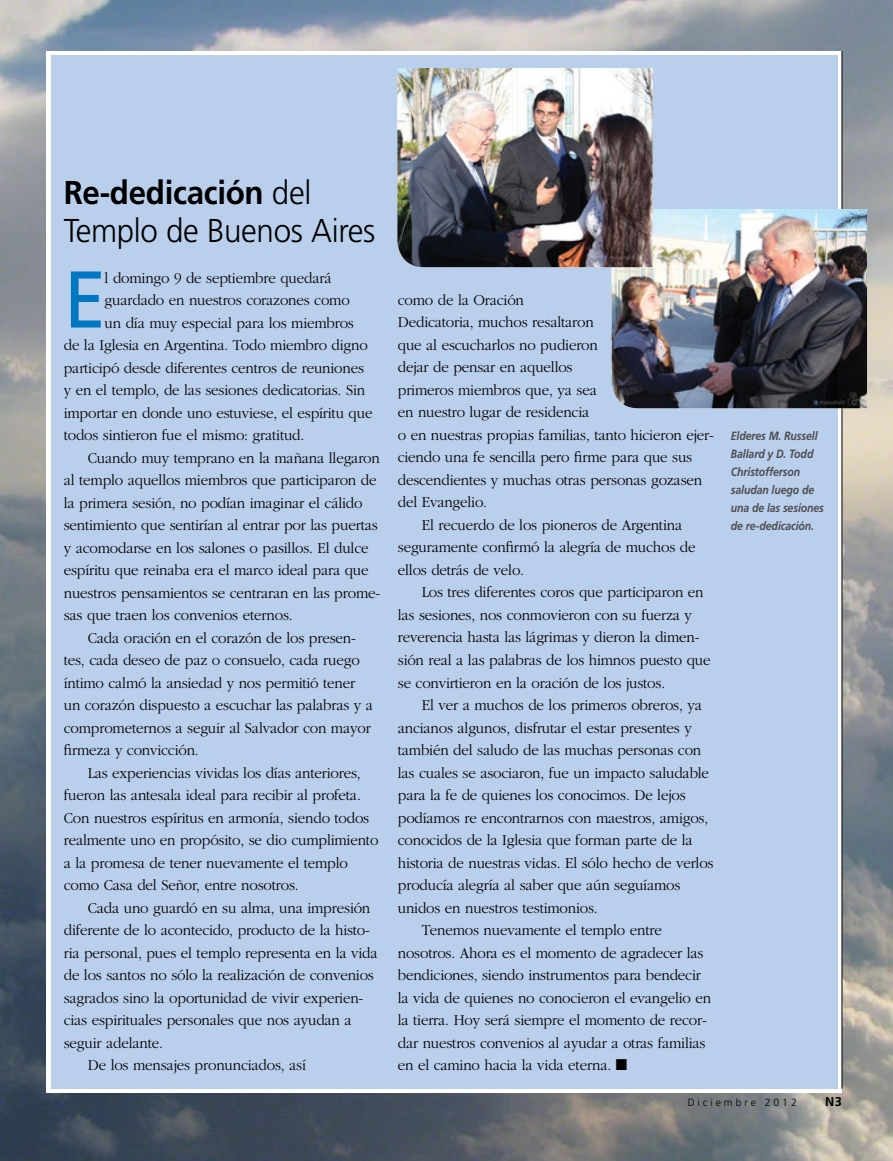
<style>
.page{position:relative;width:893px;height:1161px;background:#fff}
.page>*{position:absolute;margin:0;border:0;box-sizing:border-box;transform-origin:0 0}
.t1{font:80.25px "Frutiger";color:#0077c1;scale:.95 1}
.t2{font:300 33px/37.5px "Frutiger";letter-spacing:-.01em;color:#000;scale:.95 1}
.t3{font:300 15.75px "Garamond";letter-spacing:-.01em;color:#000;scale:.95 1}
.t4{font:700 12.75px "Frutiger";color:#000}
.t5{font:italic 700 12px/18px "Frutiger";letter-spacing:-.01em;color:#4d4d4f;scale:.88 1}
.t6{font:300 10.5px "Frutiger";letter-spacing:.28em;color:#000}
.s1{font-weight:700}
</style>
<div class="page">
<img style="left:0;top:0;width:893px;height:1161px">
<div style="left:51px;top:55px;width:787px;height:1034px;background:#bacfec"></div>
<hr style="left:842px;top:51px;width:1px;height:1038px;background:#000">
<img style="left:612px;top:209px;width:255px;height:199px">
<img style="left:397px;top:68px;width:256px;height:199px">
<h2 class="t2" style="left:64px;top:174px;width:330px"><span class="s1">Re-dedicación</span> del<br>Templo de Buenos Aires</h2>
<h1 class="t1" style="left:64px;top:252px;width:46px">E</h1>
<p class="t3" style="left:105px;top:269px;width:240px">l domingo 9 de septiembre quedará</p>
<p class="t3" style="left:105px;top:291px;width:260px">guardado en nuestros corazones como</p>
<p class="t3" style="left:105px;top:314px;width:264px">un día muy especial para los miembros</p>
<p class="t3" style="left:64px;top:336px;width:321px">de la Iglesia en Argentina. Todo miembro digno</p>
<p class="t3" style="left:64px;top:359px;width:318px">participó desde diferentes centros de reuniones</p>
<p class="t3" style="left:64px;top:381px;width:319px">y en el templo, de las sesiones dedicatorias. Sin</p>
<p class="t3" style="left:64px;top:404px;width:326px">importar en donde uno estuviese, el espíritu que</p>
<p class="t3" style="left:64px;top:426px;width:255px">todos sintieron fue el mismo: gratitud.</p>
<p class="t3" style="left:88px;top:449px;width:309px">Cuando muy temprano en la mañana llegaron</p>
<p class="t3" style="left:64px;top:471px;width:331px">al templo aquellos miembros que participaron de</p>
<p class="t3" style="left:64px;top:494px;width:316px">la primera sesión, no podían imaginar el cálido</p>
<p class="t3" style="left:64px;top:516px;width:332px">sentimiento que sentirían al entrar por las puertas</p>
<p class="t3" style="left:64px;top:539px;width:322px">y acomodarse en los salones o pasillos. El dulce</p>
<p class="t3" style="left:64px;top:561px;width:322px">espíritu que reinaba era el marco ideal para que</p>
<p class="t3" style="left:64px;top:584px;width:335px">nuestros pensamientos se centraran en las prome-</p>
<p class="t3" style="left:64px;top:606px;width:243px">sas que traen los convenios eternos.</p>
<p class="t3" style="left:88px;top:629px;width:284px">Cada oración en el corazón de los presen-</p>
<p class="t3" style="left:64px;top:651px;width:313px">tes, cada deseo de paz o consuelo, cada ruego</p>
<p class="t3" style="left:64px;top:674px;width:308px">íntimo calmó la ansiedad y nos permitió tener</p>
<p class="t3" style="left:64px;top:697px;width:327px">un corazón dispuesto a escuchar las palabras y a</p>
<p class="t3" style="left:64px;top:719px;width:325px">comprometernos a seguir al Salvador con mayor</p>
<p class="t3" style="left:64px;top:742px;width:144px">firmeza y convicción.</p>
<p class="t3" style="left:88px;top:764px;width:289px">Las experiencias vividas los días anteriores,</p>
<p class="t3" style="left:64px;top:787px;width:314px">fueron las antesala ideal para recibir al profeta.</p>
<p class="t3" style="left:64px;top:809px;width:323px">Con nuestros espíritus en armonía, siendo todos</p>
<p class="t3" style="left:64px;top:832px;width:333px">realmente uno en propósito, se dio cumplimiento</p>
<p class="t3" style="left:64px;top:854px;width:301px">a la promesa de tener nuevamente el templo</p>
<p class="t3" style="left:64px;top:877px;width:249px">como Casa del Señor, entre nosotros.</p>
<p class="t3" style="left:88px;top:899px;width:299px">Cada uno guardó en su alma, una impresión</p>
<p class="t3" style="left:64px;top:922px;width:324px">diferente de lo acontecido, producto de la histo-</p>
<p class="t3" style="left:64px;top:944px;width:332px">ria personal, pues el templo representa en la vida</p>
<p class="t3" style="left:64px;top:967px;width:328px">de los santos no sólo la realización de convenios</p>
<p class="t3" style="left:64px;top:989px;width:317px">sagrados sino la oportunidad de vivir experien-</p>
<p class="t3" style="left:64px;top:1012px;width:305px">cias espirituales personales que nos ayudan a</p>
<p class="t3" style="left:64px;top:1034px;width:106px">seguir adelante.</p>
<p class="t3" style="left:88px;top:1057px;width:231px">De los mensajes pronunciados, así</p>
<p class="t3" style="left:398px;top:291px;width:134px">como de la Oración</p>
<p class="t3" style="left:398px;top:314px;width:208px">Dedicatoria, muchos resaltaron</p>
<p class="t3" style="left:398px;top:336px;width:212px">que al escucharlos no pudieron</p>
<p class="t3" style="left:398px;top:359px;width:185px">dejar de pensar en aquellos</p>
<p class="t3" style="left:398px;top:381px;width:211px">primeros miembros que, ya sea</p>
<p class="t3" style="left:398px;top:404px;width:203px">en nuestro lugar de residencia</p>
<p class="t3" style="left:398px;top:426px;width:334px">o en nuestras propias familias, tanto hicieron ejer-</p>
<p class="t3" style="left:398px;top:449px;width:311px">ciendo una fe sencilla pero firme para que sus</p>
<p class="t3" style="left:398px;top:471px;width:322px">descendientes y muchas otras personas gozasen</p>
<p class="t3" style="left:398px;top:494px;width:96px">del Evangelio.</p>
<p class="t3" style="left:422px;top:516px;width:276px">El recuerdo de los pioneros de Argentina</p>
<p class="t3" style="left:398px;top:539px;width:315px">seguramente confirmó la alegría de muchos de</p>
<p class="t3" style="left:398px;top:561px;width:134px">ellos detrás de velo.</p>
<p class="t3" style="left:422px;top:584px;width:298px">Los tres diferentes coros que participaron en</p>
<p class="t3" style="left:398px;top:606px;width:311px">las sesiones, nos conmovieron con su fuerza y</p>
<p class="t3" style="left:398px;top:629px;width:319px">reverencia hasta las lágrimas y dieron la dimen-</p>
<p class="t3" style="left:398px;top:651px;width:331px">sión real a las palabras de los himnos puesto que</p>
<p class="t3" style="left:398px;top:674px;width:283px">se convirtieron en la oración de los justos.</p>
<p class="t3" style="left:422px;top:696px;width:296px">El ver a muchos de los primeros obreros, ya</p>
<p class="t3" style="left:398px;top:719px;width:311px">ancianos algunos, disfrutar el estar presentes y</p>
<p class="t3" style="left:398px;top:741px;width:321px">también del saludo de las muchas personas con</p>
<p class="t3" style="left:398px;top:764px;width:329px">las cuales se asociaron, fue un impacto saludable</p>
<p class="t3" style="left:398px;top:786px;width:305px">para la fe de quienes los conocimos. De lejos</p>
<p class="t3" style="left:398px;top:809px;width:328px">podíamos re encontrarnos con maestros, amigos,</p>
<p class="t3" style="left:398px;top:831px;width:312px">conocidos de la Iglesia que forman parte de la</p>
<p class="t3" style="left:398px;top:854px;width:334px">historia de nuestras vidas. El sólo hecho de verlos</p>
<p class="t3" style="left:398px;top:876px;width:299px">producía alegría al saber que aún seguíamos</p>
<p class="t3" style="left:398px;top:899px;width:212px">unidos en nuestros testimonios.</p>
<p class="t3" style="left:422px;top:921px;width:254px">Tenemos nuevamente el templo entre</p>
<p class="t3" style="left:398px;top:944px;width:323px">nosotros. Ahora es el momento de agradecer las</p>
<p class="t3" style="left:398px;top:966px;width:320px">bendiciones, siendo instrumentos para bendecir</p>
<p class="t3" style="left:398px;top:989px;width:331px">la vida de quienes no conocieron el evangelio en</p>
<p class="t3" style="left:398px;top:1011px;width:327px">la tierra. Hoy será siempre el momento de recor-</p>
<p class="t3" style="left:398px;top:1034px;width:325px">dar nuestros convenios al ayudar a otras familias</p>
<p class="t3" style="left:398px;top:1056px;width:243px">en el camino hacia la vida eterna. ■</p>
<p class="t5" style="left:731px;top:426px;width:107px">Elderes M. Russell<br>Ballard y D. Todd<br>Christofferson saludan luego de una de las sesiones de re-dedicación.</p>
<p class="t6" style="left:688px;top:1096px;width:111px">Diciembre 2012</p>
<p class="t4" style="left:825px;top:1094px;width:18px">N3</p>
</div>
